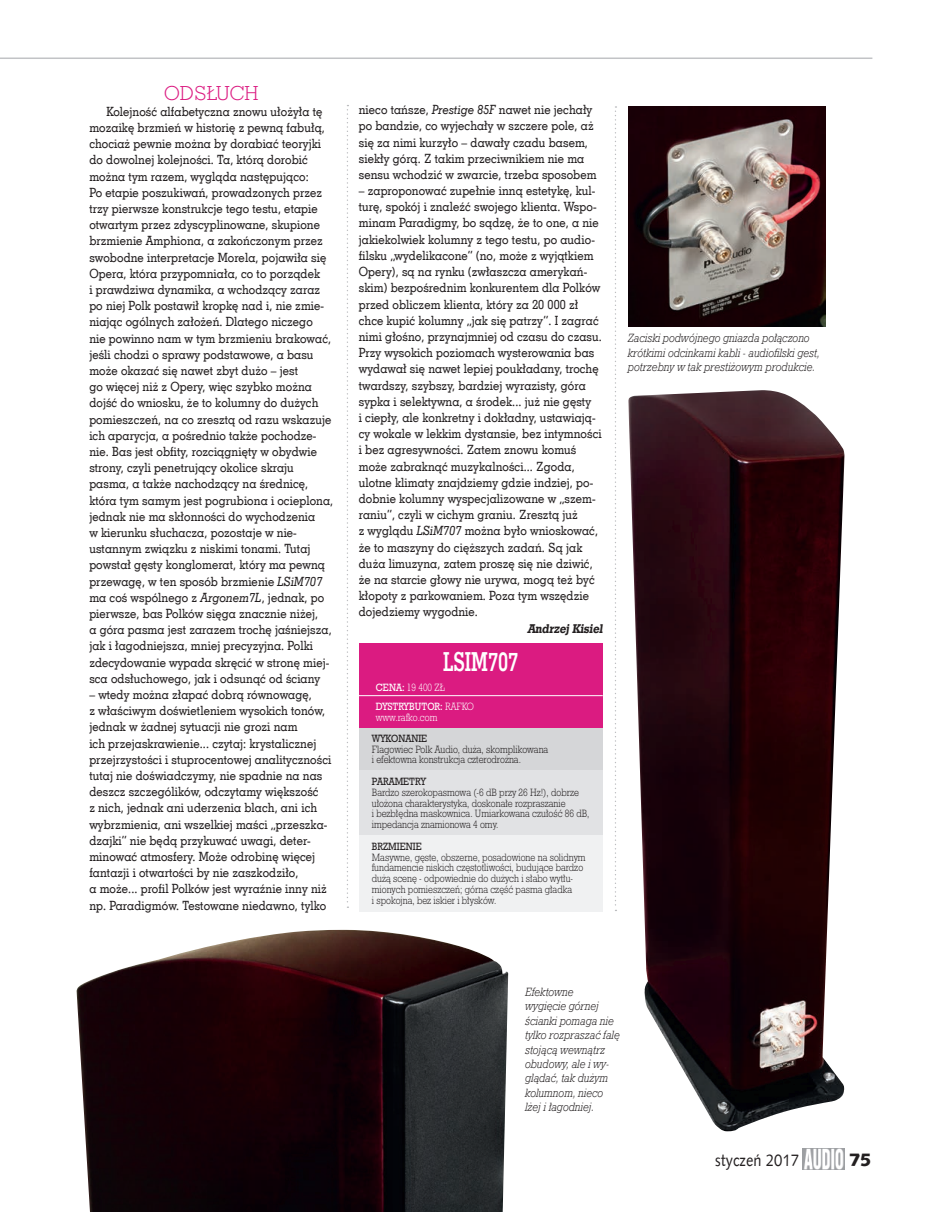
<style>
.page{position:relative;width:936px;height:1212px;background:#fff}
.page>*{position:absolute;margin:0;border:0;box-sizing:border-box;transform-origin:0 0}
.t1{font:26.25px "Geo Slab 703 Bd EU";color:#fff;scale:.72 1}
.t2{font:18px "Geo Slab 703 Lt PL";letter-spacing:.01em;color:#db1b81}
.t3{font:18px "Humanst 531 Blk EU";color:#231f20}
.t4{font:16.5px "Humanst 531 EU";color:#231f20;scale:.9 1}
.t5{font:12.75px/16.2px "Geo Slab 703 Md EU";letter-spacing:.01em;color:#231f20;scale:.9 1}
.t6{font:12.75px "Geo Slab 712 Bd EU";color:#231f20;scale:.9 1}
.t7{font:italic 12px/14.4px "Geo Slab 712 Lt EU";color:#231f20;scale:.9 1}
.t8{font:9px/10.8px "Geo Slb 712 Lt PL";color:#231f20;scale:.9 1}
.t9{font:9px "Geo Slb 712 Md PL";color:#231f20;scale:.9 1}
.t10{font:9px "Geo Slb 712 Lt PL";color:#fff;scale:.9 1}
.t11{font:9px "Geo Slb 712 Md PL";color:#fff;scale:.9 1}
.s1{font-style:italic}
.s2{font-family:"Geo Slb 712 Md PL"}
.s3{font-family:"Geo Slb 712 Lt PL"}
</style>
<div class="page">
<img style="left:802px;top:1148px;width:42px;height:21px">
<hr style="left:0;top:58px;width:872px;height:1px;background:#c2c3c6">
<svg style="left:347px;top:105px;width:1px;height:803px"></svg>
<svg style="left:615px;top:106px;width:1px;height:805px"></svg>
<div style="left:359px;top:643px;width:243px;height:86px;background:#db1b81"></div>
<hr style="left:359px;top:695px;width:243px;height:1px;background:#fff">
<div style="left:359px;top:766px;width:243px;height:145px;background:#f0f1f2"></div>
<div style="left:359px;top:729px;width:243px;height:106px;background:#e1e2e4"></div>
<div style="left:359px;top:728px;width:243px;height:42px;background:#d5d6d8"></div>
<img style="left:628px;top:390px;width:216px;height:741px">
<img style="left:77px;top:930px;width:431px;height:282px">
<img style="left:628px;top:106px;width:197px;height:221px">
<h2 class="t2" style="left:164px;top:81px;width:96px">ODSŁUCH</h2>
<p class="t5" style="left:89px;top:103px;width:272px;text-indent:17px">Kolejność alfabetyczna znowu ułożyła tę mozaikę brzmień w historię z pewną fabułą, chociaż pewnie można by dorabiać teoryjki do dowolnej kolejności. Ta, którą dorobić można tym razem, wygląda następująco:<br>Po etapie poszukiwań, prowadzonych przez trzy pierwsze konstrukcje tego testu, etapie otwartym przez zdyscyplinowane, skupione brzmienie Amphiona, a zakończonym przez swobodne interpretacje Morela, pojawiła się Opera, która przypomniała, co to porządek<br>i prawdziwa dynamika, a wchodzący zaraz po niej Polk postawił kropkę nad i, nie zmie&shy;niając ogólnych założeń. Dlatego niczego<br>nie powinno nam w tym brzmieniu brakować, jeśli chodzi o sprawy podstawowe, a basu może okazać się nawet zbyt dużo – jest<br>go więcej niż z Opery, więc szybko można dojść do wniosku, że to kolumny do dużych pomieszczeń, na co zresztą od razu wskazuje ich aparycja, a pośrednio także pochodze&shy;nie. Bas jest obfity, rozciągnięty w obydwie strony, czyli penetrujący okolice skraju pasma, a także nachodzący na średnicę, która tym samym jest pogrubiona i ocieplona, jednak nie ma skłonności do wychodzenia<br>w kierunku słuchacza, pozostaje w nie&shy;ustannym związku z niskimi tonami. Tutaj powstał gęsty konglomerat, który ma pewną przewagę, w ten sposób brzmienie <span class="s1">LSiM707 </span>ma coś wspólnego z <span class="s1">Argonem7L</span>, jednak, po pierwsze, bas Polków sięga znacznie niżej,<br>a góra pasma jest zarazem trochę jaśniejsza, jak i łagodniejsza, mniej precyzyjna. Polki zdecydowanie wypada skręcić w stronę miej&shy;sca odsłuchowego, jak i odsunąć od ściany</p>
<p class="t5" style="left:89px;top:686px;width:270px">– wtedy można złapać dobrą równowagę,<br>z właściwym doświetleniem wysokich tonów, jednak w żadnej sytuacji nie grozi nam<br>ich przejaskrawienie... czytaj: krystalicznej przejrzystości i stuprocentowej analityczności tutaj nie doświadczymy, nie spadnie na nas deszcz szczególików, odczytamy większość<br>z nich, jednak ani uderzenia blach, ani ich wybrzmienia, ani wszelkiej maści „przeszka&shy;dzajki” nie będą przykuwać uwagi, deter&shy;minować atmosfery. Może odrobinę więcej fantazji i otwartości by nie zaszkodziło,<br>a może... profil Polków jest wyraźnie inny niż np. Paradigmów. Testowane niedawno, tylko</p>
<p class="t5" style="left:359px;top:101px;width:265px">nieco tańsze, <span class="s1">Prestige 85F</span> nawet nie jechały po bandzie, co wyjechały w szczere pole, aż się za nimi kurzyło – dawały czadu basem, siekły górą. Z takim przeciwnikiem nie ma sensu wchodzić w zwarcie, trzeba sposobem</p>
<p class="t5" style="left:359px;top:182px;width:271px">– zaproponować zupełnie inną estetykę, kul&shy;turę, spokój i znaleźć swojego klienta. Wspo&shy;minam Paradigmy, bo sądzę, że to one, a nie jakiekolwiek kolumny z tego testu, po audio&shy;filsku „wydelikacone” (no, może z wyjątkiem Opery), są na rynku (zwłaszcza amerykań&shy;skim) bezpośrednim konkurentem dla Polków przed obliczem klienta, który za 20 000 zł chce kupić kolumny „jak się patrzy”. I zagrać nimi głośno, przynajmniej od czasu do czasu.<br>Przy wysokich poziomach wysterowania bas wydawał się nawet lepiej poukładany, trochę twardszy, szybszy, bardziej wyrazisty, góra sypka i selektywna, a środek... już nie gęsty<br>i ciepły, ale konkretny i dokładny, ustawiają&shy;cy wokale w lekkim dystansie, bez intymności i bez agresywności. Zatem znowu komuś może zabraknąć muzykalności... Zgoda, ulotne klimaty znajdziemy gdzie indziej, po&shy;dobnie kolumny wyspecjalizowane w „szem&shy;raniu”, czyli w cichym graniu. Zresztą już<br>z wyglądu <span class="s1">LSiM707</span> można było wnioskować, że to maszyny do cięższych zadań. Są jak duża limuzyna, zatem proszę się nie dziwić, że na starcie głowy nie urywa, mogą też być kłopoty z parkowaniem. Poza tym wszędzie dojedziemy wygodnie.</p>
<p class="t6" style="left:527px;top:620px;width:88px">Andrzej Kisiel</p>
<h1 class="t1" style="left:443px;top:645px;width:106px">LSIM707</h1>
<p class="t10" style="left:376px;top:680px;width:78px"><span class="s2">CENA:</span> 19 400 ZŁ</p>
<p class="t11" style="left:376px;top:700px;width:111px">DYSTRYBUTOR: <span class="s3">RAFKO</span></p>
<p class="t10" style="left:376px;top:710px;width:70px">www.rafko.com</p>
<p class="t9" style="left:372px;top:732px;width:63px">WYKONANIE</p>
<p class="t8" style="left:372px;top:743px;width:197px">Flagowiec Polk Audio, duża, skomplikowana i efektowna konstrukcja czterodrożna.</p>
<p class="t9" style="left:372px;top:775px;width:61px">PARAMETRY</p>
<p class="t8" style="left:372px;top:786px;width:243px">Bardzo szerokopasmowa (-6 dB przy 26 Hz!), dobrze ułożona charakterystyka, doskonałe rozpraszanie<br>i bezbłędna maskownica. Umiarkowana czułość 86 dB, impedancja znamionowa 4 omy.</p>
<p class="t9" style="left:372px;top:840px;width:57px">BRZMIENIE</p>
<p class="t8" style="left:372px;top:851px;width:239px">Masywne, gęste, obszerne, posadowione na solidnym fundamencie niskich częstotliwości, budujące bardzo dużą scenę - odpowiednie do dużych i słabo wytłu&shy;mionych pomieszczeń; górna część pasma gładka<br>i spokojna, bez iskier i błysków.</p>
<p class="t7" style="left:628px;top:331px;width:214px">Zaciski podwójnego gniazda połączono krótkimi odcinkami kabli - audiofilski gest, potrzebny w tak prestiżowym produkcie.</p>
<p class="t7" style="left:525px;top:984px;width:107px">Efektowne<br>wygięcie górnej ścianki pomaga nie tylko rozpraszać falę stojącą wewnątrz obudowy, ale i wy&shy;glądać, tak dużym kolumnom, nieco lżej i łagodniej.</p>
<p class="t4" style="left:715px;top:1149px;width:95px">styczeń 2017</p>
<h2 class="t3" style="left:849px;top:1148px;width:24px">75</h2>
</div>
